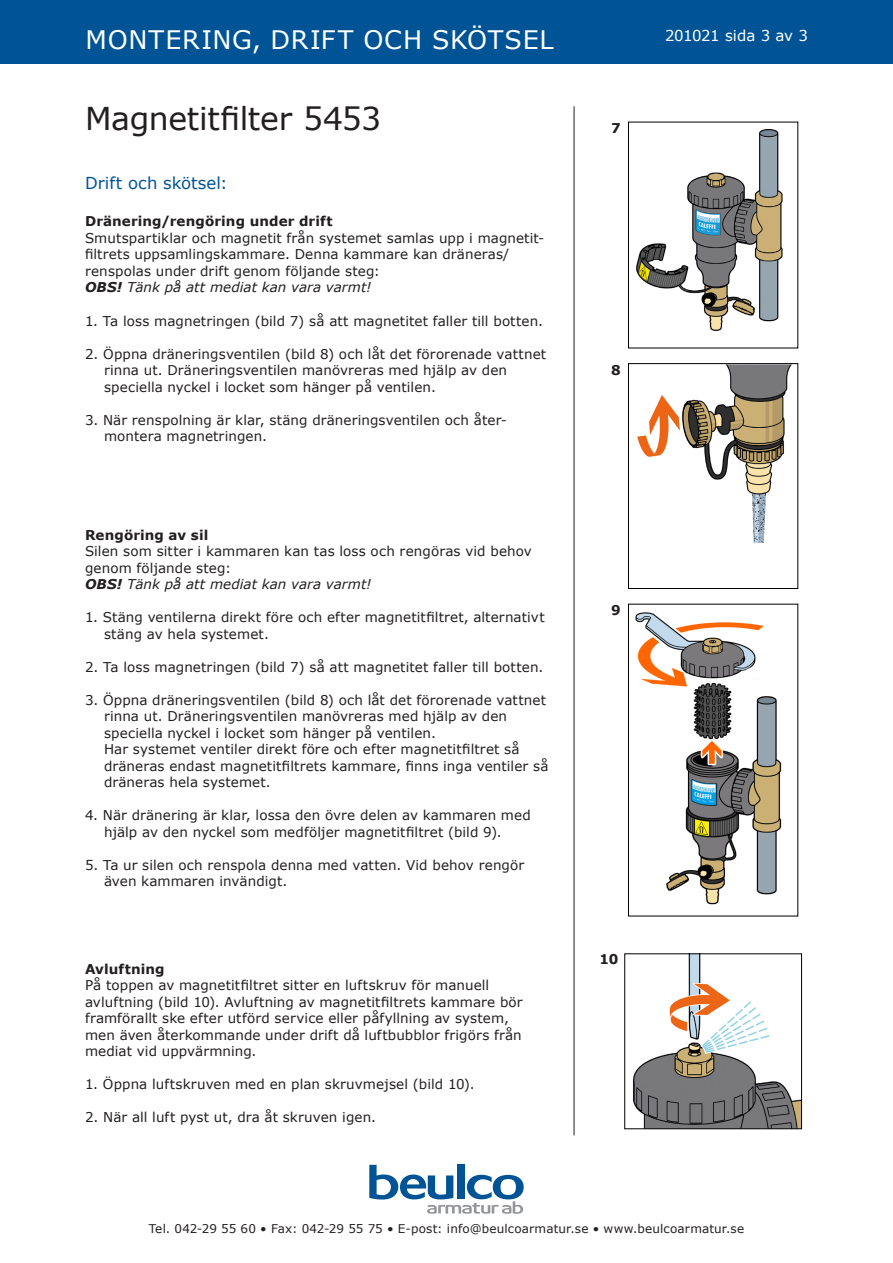
<style>
.page{position:relative;width:893px;height:1263px;background:#fff}
.page>*{position:absolute;margin:0;border:0;box-sizing:border-box;transform-origin:0 0}
.t1{font:31.5px "Verdana";letter-spacing:-.01em;color:#231f20}
.t2{font:25.5px "Verdana";letter-spacing:.03em;color:#fff}
.Mellanrubrik{font:16.5px "Verdana";letter-spacing:.005em;color:#005495}
.t3{font:15px "Verdana";letter-spacing:-.02em;color:#fff}
.Brödtext{font:13.5px/16.5px "Verdana";letter-spacing:.005em;color:#231f20}
.Brödtext-2{font:italic 13.5px "Verdana";color:#231f20}
.Brödtext-3{font:700 13.5px "Verdana";letter-spacing:.01em;color:#231f20}
.t4{font:12px "Verdana";letter-spacing:.01em;color:#231f20}
.s1{font-weight:700}
</style>
<div class="page">
<div style="left:0;top:0;width:893px;height:64px;background:#005495"></div>
<hr style="left:574px;top:106px;width:1px;height:1029px;background:#231f20">
<svg style="left:369px;top:1165px;width:155px;height:49px"></svg>
<img style="left:633px;top:955px;width:167px;height:172px">
<div style="left:625px;top:953px;width:177px;height:176px;border:1px solid #000"></div>
<img style="left:636px;top:129px;width:147px;height:202px">
<img style="left:637px;top:365px;width:155px;height:178px">
<div style="left:628px;top:363px;width:170px;height:226px;border:1px solid #000"></div>
<img style="left:635px;top:612px;width:147px;height:293px">
<div style="left:628px;top:604px;width:170px;height:312px;border:1px solid #000"></div>
<h2 class="t2" style="left:85px;top:22px;width:470px">MONTERING, DRIFT OCH SKÖTSEL</h2>
<p class="t3" style="left:665px;top:25px;width:144px">201021 sida 3 av 3</p>
<h1 class="t1" style="left:85px;top:97px;width:298px">Magnetitfilter 5453</h1>
<p class="Mellanrubrik" style="left:85px;top:172px;width:144px">Drift och skötsel:</p>
<p class="Brödtext-3" style="left:85px;top:212px;width:249px">Dränering/rengöring under drift</p>
<p class="Brödtext" style="left:85px;top:230px;width:461px">Smutspartiklar och magnetit från systemet samlas upp i magnetit&shy;filtrets uppsamlingskammare. Denna kammare kan dräneras/ renspolas under drift genom följande steg:</p>
<p class="Brödtext-2" style="left:85px;top:278px;width:288px"><span class="s1">OBS!</span> Tänk på att mediat kan vara varmt!</p>
<p class="Brödtext" style="left:85px;top:312px;width:459px">1. Ta loss magnetringen (bild 7) så att magnetitet faller till botten.</p>
<p class="Brödtext" style="left:85px;top:345px;width:463px">2. Öppna dräneringsventilen (bild 8) och låt det förorenade vattnet</p>
<p class="Brödtext" style="left:104px;top:362px;width:405px">rinna ut. Dräneringsventilen manövreras med hjälp av den</p>
<p class="Brödtext" style="left:104px;top:378px;width:333px">speciella nyckel i locket som hänger på ventilen.</p>
<p class="Brödtext" style="left:85px;top:411px;width:423px">3. När renspolning är klar, stäng dräneringsventilen och åter-</p>
<p class="Brödtext" style="left:104px;top:428px;width:164px">montera magnetringen.</p>
<p class="Brödtext-3" style="left:85px;top:525px;width:125px">Rengöring av sil</p>
<p class="Brödtext" style="left:85px;top:543px;width:448px">Silen som sitter i kammaren kan tas loss och rengöras vid behov genom följande steg:</p>
<p class="Brödtext-2" style="left:85px;top:575px;width:288px"><span class="s1">OBS!</span> Tänk på att mediat kan vara varmt!</p>
<p class="Brödtext" style="left:85px;top:609px;width:461px">1. Stäng ventilerna direkt före och efter magnetitfiltret, alternativt</p>
<p class="Brödtext" style="left:104px;top:626px;width:166px">stäng av hela systemet.</p>
<p class="Brödtext" style="left:85px;top:659px;width:460px">2. Ta loss magnetringen (bild 7) så att magnetitet faller till botten.</p>
<p class="Brödtext" style="left:85px;top:692px;width:462px">3. Öppna dräneringsventilen (bild 8) och låt det förorenade vattnet</p>
<p class="Brödtext" style="left:104px;top:708px;width:405px">rinna ut. Dräneringsventilen manövreras med hjälp av den</p>
<p class="Brödtext" style="left:104px;top:725px;width:417px">speciella nyckel i locket som hänger på ventilen.<br>Har systemet ventiler direkt före och efter magnetitfiltret så</p>
<p class="Brödtext" style="left:104px;top:758px;width:446px">dräneras endast magnetitfiltrets kammare, finns inga ventiler så</p>
<p class="Brödtext" style="left:104px;top:774px;width:168px">dräneras hela systemet.</p>
<p class="Brödtext" style="left:85px;top:807px;width:447px">4. När dränering är klar, lossa den övre delen av kammaren med</p>
<p class="Brödtext" style="left:104px;top:824px;width:399px">hjälp av den nyckel som medföljer magnetitfiltret (bild 9).</p>
<p class="Brödtext" style="left:85px;top:857px;width:441px">5. Ta ur silen och renspola denna med vatten. Vid behov rengör</p>
<p class="Brödtext" style="left:104px;top:873px;width:185px">även kammaren invändigt.</p>
<p class="Brödtext-3" style="left:85px;top:959px;width:81px">Avluftning</p>
<p class="Brödtext" style="left:85px;top:977px;width:406px">På toppen av magnetitfiltret sitter en luftskruv för manuell</p>
<p class="Brödtext" style="left:85px;top:993px;width:439px">avluftning (bild 10). Avluftning av magnetitfiltrets kammare bör framförallt ske efter utförd service eller påfyllning av system,</p>
<p class="Brödtext" style="left:85px;top:1026px;width:438px">men även återkommande under drift då luftbubblor frigörs från mediat vid uppvärmning.</p>
<p class="Brödtext" style="left:85px;top:1076px;width:391px">1. Öppna luftskruven med en plan skruvmejsel (bild 10).</p>
<p class="Brödtext" style="left:85px;top:1109px;width:292px">2. När all luft pyst ut, dra åt skruven igen.</p>
<p class="Brödtext-3" style="left:611px;top:118px;width:11px">7</p>
<p class="Brödtext-3" style="left:611px;top:360px;width:11px">8</p>
<p class="Brödtext-3" style="left:611px;top:600px;width:11px">9</p>
<p class="Brödtext-3" style="left:600px;top:950px;width:20px">10</p>
<p class="t4" style="left:149px;top:1220px;width:597px">Tel. 042-29 55 60 • Fax: 042-29 55 75 • E-post: info@beulcoarmatur.se • www.beulcoarmatur.se</p>
</div>
